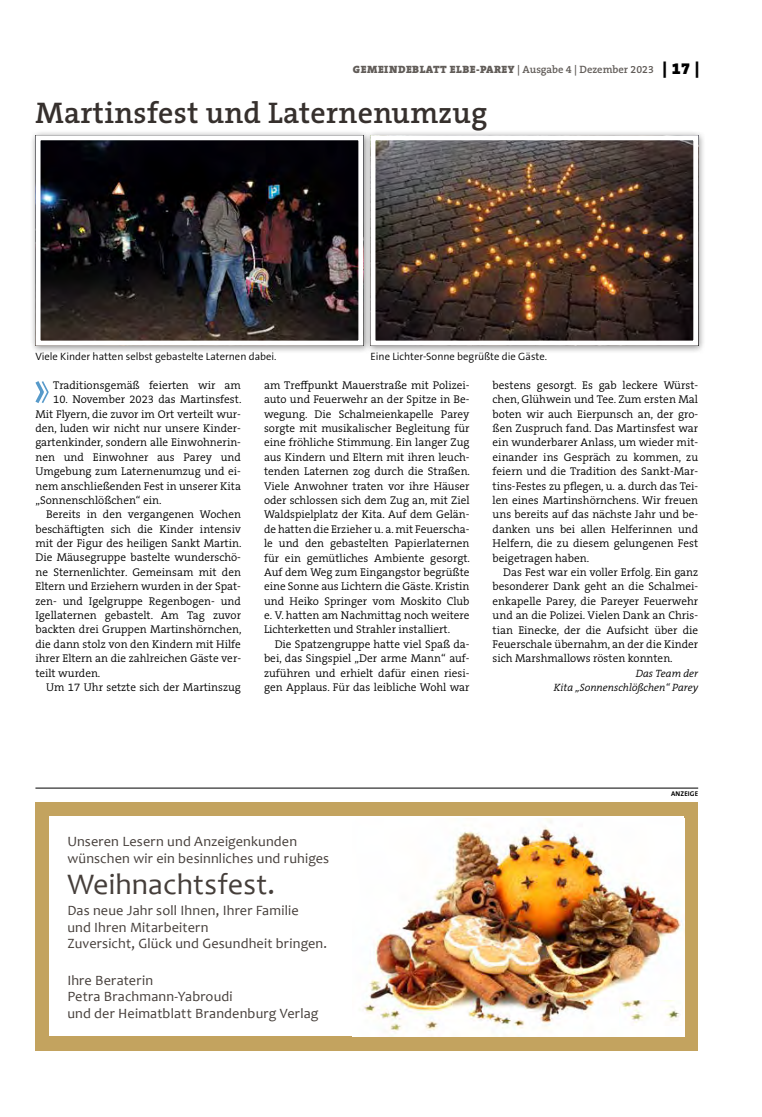
<style>
.page{position:relative;width:762px;height:1117px;background:#fff}
.page>*{position:absolute;margin:0;border:0;box-sizing:border-box;transform-origin:0 0}
.t1{font:600 30px "The Serif B W6";letter-spacing:.01em;color:#36302d}
.t2{font:30px "Candara";letter-spacing:.005em;color:#453e3a}
.t3{font:14.25px/16.5px "Candara";letter-spacing:.01em;color:#453e3a}
.t4{font:300 11.25px/14.4px "The Serif B W4";color:#000;text-align:justify}
.t5{font:300 10.62px "The Sans B W4";color:#000}
.t6{font:900 10.62px "The Serif B W9";letter-spacing:.045em;color:#615c58}
.t7{font:italic 300 10.62px/14.4px "The Serif B W4";color:#000;text-align:right}
.t8{font:700 6.88px "The Sans B W7";letter-spacing:.025em;color:#000}
.s1{font-family:"The Serif B W6";font-weight:600}
.s2{font-size:16.25px;color:#000}
</style>
<div class="page">
<div style="left:30px;top:129px;width:341px;height:224px;background:#000;opacity:.45"></div>
<img style="left:42px;top:141px;width:315px;height:198px">
<div style="left:36px;top:135px;width:327px;height:210px;border:5px solid #fff"></div>
<div style="left:365px;top:129px;width:341px;height:224px;background:#000;opacity:.45"></div>
<img style="left:376px;top:141px;width:316px;height:198px">
<div style="left:370px;top:135px;width:328px;height:210px;border:5px solid #fff"></div>
<svg style="left:35px;top:381px;width:14px;height:22px"></svg>
<div style="left:35px;top:802px;width:663px;height:248px;background:#c3a35f"></div>
<div style="left:50px;top:816px;width:634px;height:220px;background:#fff"></div>
<img style="left:359px;top:818px;width:323px;height:214px">
<img style="left:620px;top:1000px;width:62px;height:25px">
<hr style="left:35px;top:787px;width:663px;height:1px;background:#000">
<p class="t6" style="left:353px;top:63px;width:348px">GEMEINDEBLATT ELBE-PAREY <span class="s1">| Ausgabe 4 | Dezember 2023</span> <span class="s2">| 17 |</span></p>
<h1 class="t1" style="left:35px;top:93px;width:454px">Martinsfest und Laternenumzug</h1>
<p class="t5" style="left:36px;top:349px;width:242px">Viele Kinder hatten selbst gebastelte Laternen dabei.</p>
<p class="t5" style="left:370px;top:349px;width:178px">Eine Lichter-Sonne begrüßte die Gäste.</p>
<p class="t4" style="left:53px;top:378px;width:189px">Traditionsgemäß feierten wir am</p>
<p class="t4" style="left:35px;top:392px;width:207px;text-indent:18px">10. November 2023 das Martinsfest.<br>Mit Flyern, die zuvor im Ort verteilt wur&shy;den, luden wir nicht nur unsere Kinder&shy;gartenkinder, sondern alle Einwohnerin&shy;nen und Einwohner aus Parey und Umgebung zum Laternenumzug und ei&shy;nem anschließenden Fest in unserer Kita „Sonnenschlößchen“ ein.</p>
<p class="t4" style="left:35px;top:507px;width:208px;text-indent:11px">Bereits in den vergangenen Wochen beschäftigten sich die Kinder intensiv mit der Figur des heiligen Sankt Martin.<br>Die Mäusegruppe bastelte wunderschö&shy;ne Sternenlichter. Gemeinsam mit den Eltern und Erziehern wurden in der Spat&shy;zen- und Igelgruppe Regenbogen- und Igellaternen gebastelt. Am Tag zuvor backten drei Gruppen Martinshörnchen, die dann stolz von den Kindern mit Hilfe ihrer Eltern an die zahlreichen Gäste ver&shy;teilt wurden.</p>
<p class="t4" style="left:46px;top:679px;width:196px">Um 17 Uhr setzte sich der Martinszug</p>
<p class="t4" style="left:264px;top:378px;width:207px;text-align:left">am Treffpunkt Mauerstraße mit Polizei&shy;auto und Feuerwehr an der Spitze in Be&shy;wegung. Die Schalmeienkapelle Parey sorgte mit musikalischer Begleitung für eine fröhliche Stimmung. Ein langer Zug aus Kindern und Eltern mit ihren leuch&shy;tenden Laternen zog durch die Straßen.<br>Viele Anwohner traten vor ihre Häuser oder schlossen sich dem Zug an, mit Ziel Waldspielplatz der Kita. Auf dem Gelän&shy;de hatten die Erzieher u. a. mit Feuerscha&shy;le und den gebastelten Papierlaternen für ein gemütliches Ambiente gesorgt.<br>Auf dem Weg zum Eingangstor begrüßte eine Sonne aus Lichtern die Gäste. Kristin und Heiko Springer vom Moskito Club e. V. hatten am Nachmittag noch weitere Lichterketten und Strahler installiert.</p>
<p class="t4" style="left:264px;top:636px;width:207px;text-indent:11px">Die Spatzengruppe hatte viel Spaß da&shy;bei, das Singspiel „Der arme Mann“ auf&shy;zuführen und erhielt dafür einen riesi&shy;gen Applaus. Für das leibliche Wohl war</p>
<p class="t4" style="left:493px;top:378px;width:207px">bestens gesorgt. Es gab leckere Würst&shy;chen, Glühwein und Tee. Zum ersten Mal boten wir auch Eierpunsch an, der gro&shy;ßen Zuspruch fand. Das Martinsfest war ein wunderbarer Anlass, um wieder mit&shy;einander ins Gespräch zu kommen, zu feiern und die Tradition des Sankt-Mar&shy;tins-Festes zu pflegen, u. a. durch das Tei&shy;len eines Martinshörnchens. Wir freuen uns bereits auf das nächste Jahr und be&shy;danken uns bei allen Helferinnen und Helfern, die zu diesem gelungenen Fest beigetragen haben.</p>
<p class="t4" style="left:493px;top:565px;width:207px;text-indent:11px">Das Fest war ein voller Erfolg. Ein ganz besonderer Dank geht an die Schalmei&shy;enkapelle Parey, die Pareyer Feuerwehr und an die Polizei. Vielen Dank an Chris&shy;tian Einecke, der die Aufsicht über die Feuerschale übernahm, an der die Kinder sich Marshmallows rösten konnten.</p>
<p class="t7" style="left:554px;top:665px;width:146px">Das Team der<br>Kita „Sonnenschlößchen“ Parey</p>
<p class="t3" style="left:67px;top:833px;width:263px">Unseren Lesern und Anzeigenkunden wünschen wir ein besinnliches und ruhiges</p>
<h1 class="t2" style="left:67px;top:866px;width:209px">Weihnachtsfest.</h1>
<p class="t3" style="left:67px;top:902px;width:261px">Das neue Jahr soll Ihnen, Ihrer Familie<br>und Ihren Mitarbeitern<br>Zuversicht, Glück und Gesundheit bringen.</p>
<p class="t3" style="left:67px;top:971px;width:253px">Ihre Beraterin<br>Petra Brachmann-Yabroudi<br>und der Heimatblatt Brandenburg Verlag</p>
<p class="t8" style="left:671px;top:788px;width:29px">ANZEIGE</p>
</div>
